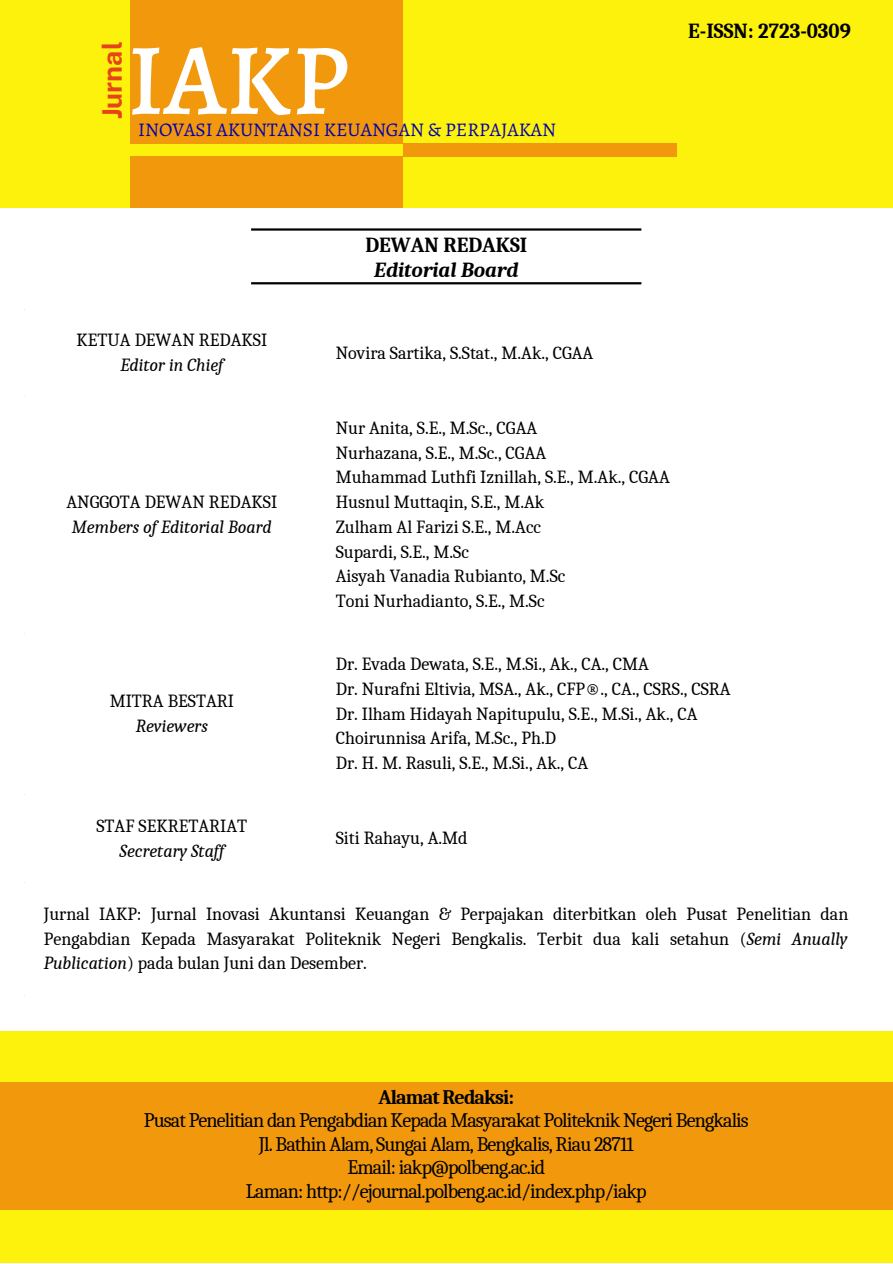
<style>
.page{position:relative;width:893px;height:1264px;background:#fff}
.page>*{position:absolute;margin:0;border:0;box-sizing:border-box;transform-origin:0 0}
.t1{font:500 102.15px "Alegreya";color:#fff}
.t2{font:700 26.85px "Public Sans";color:#e7431a}
.t3{font:700 20.85px "Caladea";color:#000}
.t4{font:italic 700 20.85px "Caladea";color:#000}
.t5{font:20.1px/23.5px "Caladea";letter-spacing:-.045em;color:#000;text-align:center}
.t6{font:700 20.1px "Caladea";letter-spacing:-.045em;color:#000}
.t7{font:19.35px "Alegreya";color:#0300ad}
.t8{font:18px/24.8px "Caladea";color:#000}
.t9{font:italic 18px "Caladea";color:#000}
.s1{font-style:italic}
</style>
<div class="page">
<div style="left:0;top:0;width:892px;height:1262px;background:#fdf20c"></div>
<div style="left:130px;top:0;width:273px;height:1030px;background:#f1980d"></div>
<div style="left:0;top:208px;width:892px;height:822px;background:#fff"></div>
<div style="left:0;top:1081px;width:892px;height:128px;background:#f1980d"></div>
<hr style="left:251px;top:228px;width:390px;height:3px;background:#000">
<hr style="left:251px;top:282px;width:390px;height:2px;background:#000">
<div style="left:129px;top:144px;width:274px;height:11px;background:#fdf20c"></div>
<div style="left:403px;top:143px;width:273px;height:14px;background:#f1980d"></div>
<h2 class="t2" style="left:96px;top:119px;width:79px;rotate:-90deg">Jurnal</h2>
<h1 class="t1" style="left:127px;top:10px;width:223px">IAKP</h1>
<p class="t7" style="left:138px;top:116px;width:419px">INOVASI AKUNTANSI KEUANGAN &amp; PERPAJAKAN</p>
<p class="t3" style="left:688px;top:19px;width:164px">E-ISSN: 2723-0309</p>
<p class="t8" style="left:76px;top:328px;width:192px">KETUA DEWAN REDAKSI</p>
<p class="t9" style="left:120px;top:355px;width:104px">Editor in Chief</p>
<p class="t8" style="left:66px;top:490px;width:212px">ANGGOTA DEWAN REDAKSI</p>
<p class="t9" style="left:72px;top:516px;width:201px">Members of Editorial Board</p>
<p class="t3" style="left:365px;top:233px;width:163px">DEWAN REDAKSI</p>
<p class="t4" style="left:374px;top:258px;width:146px">Editorial Board</p>
<p class="t8" style="left:336px;top:340px;width:259px">Novira Sartika, S.Stat., M.Ak., CGAA</p>
<p class="t8" style="left:336px;top:416px;width:335px">Nur Anita, S.E., M.Sc., CGAA<br>Nurhazana, S.E., M.Sc., CGAA<br>Muhammad Luthfi Iznillah, S.E., M.Ak., CGAA<br>Husnul Muttaqin, S.E., M.Ak<br>Zulham Al Farizi S.E., M.Acc<br>Supardi, S.E., M.Sc<br>Aisyah Vanadia Rubianto, M.Sc<br>Toni Nurhadianto, S.E., M.Sc</p>
<p class="t8" style="left:110px;top:689px;width:126px">MITRA BESTARI</p>
<p class="t9" style="left:136px;top:715px;width:74px">Reviewers</p>
<p class="t8" style="left:96px;top:813px;width:152px">STAF SEKRETARIAT</p>
<p class="t9" style="left:119px;top:840px;width:106px">Secretary Staff</p>
<p class="t8" style="left:336px;top:652px;width:396px">Dr. Evada Dewata, S.E., M.Si., Ak., CA., CMA<br>Dr. Nurafni Eltivia, MSA., Ak., CFP®., CA., CSRS., CSRA Dr. Ilham Hidayah Napitupulu, S.E., M.Si., Ak., CA Choirunnisa Arifa, M.Sc., Ph.D<br>Dr. H. M. Rasuli, S.E., M.Si., Ak., CA</p>
<p class="t8" style="left:336px;top:826px;width:133px">Siti Rahayu, A.Md</p>
<p class="t8" style="left:44px;top:901px;width:805px;text-align:justify">Jurnal IAKP: Jurnal Inovasi Akuntansi Keuangan &amp; Perpajakan diterbitkan oleh Pusat Penelitian dan Pengabdian Kepada Masyarakat Politeknik Negeri Bengkalis. Terbit dua kali setahun (<span class="s1">Semi Anually Publication</span>) pada bulan Juni dan Desember.</p>
<p class="t6" style="left:378px;top:1085px;width:137px">Alamat Redaksi:</p>
<p class="t5" style="left:144px;top:1108px;width:606px">Pusat Penelitian dan Pengabdian Kepada Masyarakat Politeknik Negeri Bengkalis Jl. Bathin Alam, Sungai Alam, Bengkalis, Riau 28711<br>Email: iakp@polbeng.ac.id<br>Laman: http://ejournal.polbeng.ac.id/index.php/iakp</p>
</div>
